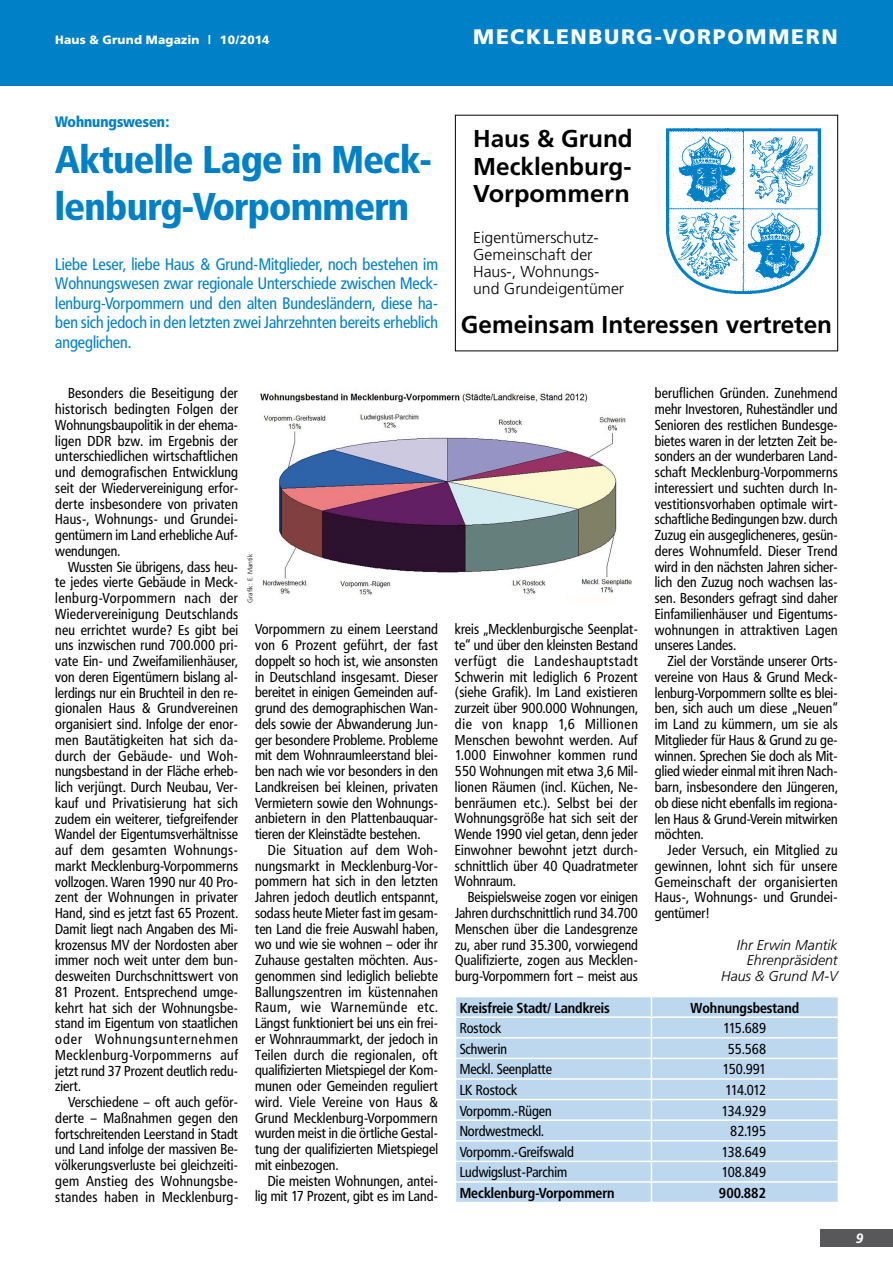
<style>
.page{position:relative;width:893px;height:1263px;background:#fff}
.page>*{position:absolute;margin:0;border:0;box-sizing:border-box;transform-origin:0 0}
.t1{font:900 38.25px/46.5px "Frutiger Condensed BQ";color:#0081c7}
.t2{font:700 24.3px/27.6px "Frutiger";color:#000;text-align:justify}
.t3{font:900 21px "Frutiger";letter-spacing:.08em;color:#fff}
.t4{font:16.5px/19.5px "Frutiger Condensed BQ";color:#0081c7;text-align:justify}
.t5{font:300 15.75px/17.1px "Frutiger";color:#000}
.t6{font:900 15px "Frutiger Condensed BQ";color:#0081c7}
.t7{font:14.25px/15.8px "Frutiger Condensed BQ";color:#000;text-align:justify}
.t8{font:700 14.25px "Frutiger Condensed BQ";color:#000}
.t9{font:italic 300 14.25px/15.8px "Frutiger";color:#000;text-align:right}
.t10{font:italic 700 13.5px "Frutiger";color:#fff}
.t11{font:900 12px "Frutiger";letter-spacing:.015em;color:#fff}
.t12{font:300 6.75px "Frutiger";color:#000}
</style>
<div class="page">
<div style="left:821px;top:1229px;width:72px;height:17px;background:#58585a"></div>
<div style="left:0;top:0;width:893px;height:85px;background:#0081c7"></div>
<img style="left:666px;top:129px;width:154px;height:165px">
<div style="left:455px;top:115px;width:383px;height:236px;border:1px solid #000"></div>
<img style="left:259px;top:393px;width:373px;height:203px">
<div style="left:456px;top:997px;width:382px;height:205px;background:#bdd7ee"></div>
<hr style="left:455px;top:1016px;width:196px;height:2px;background:#fff">
<hr style="left:651px;top:1016px;width:188px;height:2px;background:#fff">
<hr style="left:455px;top:1037px;width:196px;height:1px;background:#fff">
<hr style="left:651px;top:1037px;width:188px;height:1px;background:#fff">
<hr style="left:455px;top:1058px;width:196px;height:1px;background:#fff">
<hr style="left:651px;top:1058px;width:188px;height:1px;background:#fff">
<hr style="left:455px;top:1078px;width:196px;height:2px;background:#fff">
<hr style="left:651px;top:1078px;width:188px;height:2px;background:#fff">
<hr style="left:455px;top:1099px;width:196px;height:1px;background:#fff">
<hr style="left:651px;top:1099px;width:188px;height:1px;background:#fff">
<hr style="left:455px;top:1119px;width:196px;height:2px;background:#fff">
<hr style="left:651px;top:1119px;width:188px;height:2px;background:#fff">
<hr style="left:455px;top:1140px;width:196px;height:1px;background:#fff">
<hr style="left:651px;top:1140px;width:188px;height:1px;background:#fff">
<hr style="left:455px;top:1160px;width:196px;height:2px;background:#fff">
<hr style="left:651px;top:1160px;width:188px;height:2px;background:#fff">
<hr style="left:455px;top:1181px;width:196px;height:2px;background:#fff">
<hr style="left:651px;top:1181px;width:188px;height:2px;background:#fff">
<svg style="left:651px;top:997px;width:1px;height:205px"></svg>
<p class="t11" style="left:55px;top:33px;width:216px">Haus &amp; Grund Magazin | 10/2014</p>
<h3 class="t3" style="left:473px;top:24px;width:366px">MECKLENBURG-VORPOMMERN</h3>
<p class="t6" style="left:55px;top:112px;width:116px">Wohnungswesen:</p>
<h1 class="t1" style="left:55px;top:136px;width:378px">Aktuelle Lage in Meck&shy;lenburg-Vorpommern</h1>
<p class="t4" style="left:55px;top:254px;width:384px">Liebe Leser, liebe Haus &amp; Grund-Mitglieder, noch bestehen im Wohnungswesen zwar regionale Unterschiede zwischen Meck&shy;lenburg-Vorpommern und den alten Bundesländern, diese ha&shy;ben sich jedoch in den letzten zwei Jahrzehnten bereits erheblich angeglichen.</p>
<p class="t7" style="left:55px;top:385px;width:184px;text-indent:13px">Besonders die Beseitigung der historisch bedingten Folgen der Wohnungsbaupolitik in der ehema&shy;ligen DDR bzw. im Ergebnis der unterschiedlichen wirtschaftlichen und demografischen Entwicklung seit der Wiedervereinigung erfor&shy;derte insbesondere von privaten Haus-, Wohnungs- und Grundei&shy;gentümern im Land erhebliche Auf&shy;wendungen.</p>
<p class="t7" style="left:55px;top:559px;width:184px;text-indent:13px">Wussten Sie übrigens, dass heu&shy;te jedes vierte Gebäude in Meck&shy;lenburg-Vorpommern nach der Wiedervereinigung Deutschlands neu errichtet wurde? Es gibt bei uns inzwischen rund 700.000 pri&shy;vate Ein- und Zweifamilienhäuser, von deren Eigentümern bislang al&shy;lerdings nur ein Bruchteil in den re&shy;gionalen Haus &amp; Grundvereinen organisiert sind. Infolge der enor&shy;men Bautätigkeiten hat sich da&shy;durch der Gebäude- und Woh&shy;nungsbestand in der Fläche erheb&shy;lich verjüngt. Durch Neubau, Ver&shy;kauf und Privatisierung hat sich zudem ein weiterer, tiefgreifender Wandel der Eigentumsverhältnisse auf dem gesamten Wohnungs&shy;markt Mecklenburg-Vorpommerns vollzogen. Waren 1990 nur 40 Pro&shy;zent der Wohnungen in privater Hand, sind es jetzt fast 65 Prozent.<br>Damit liegt nach Angaben des Mi&shy;krozensus MV der Nordosten aber immer noch weit unter dem bun&shy;desweiten Durchschnittswert von 81 Prozent. Entsprechend umge&shy;kehrt hat sich der Wohnungsbe&shy;stand im Eigentum von staatlichen oder Wohnungsunternehmen Mecklenburg-Vorpommerns auf jetzt rund 37 Prozent deutlich redu&shy;ziert.</p>
<p class="t7" style="left:55px;top:1094px;width:184px;text-indent:13px">Verschiedene – oft auch geför&shy;derte – Maßnahmen gegen den fortschreitenden Leerstand in Stadt und Land infolge der massiven Be&shy;völkerungsverluste bei gleichzeiti&shy;gem Anstieg des Wohnungsbe&shy;standes haben in Mecklenburg-</p>
<p class="t12" style="left:246px;top:603px;width:50px;rotate:-90deg">Grafik: E. Mantik</p>
<p class="t7" style="left:255px;top:621px;width:184px">Vorpommern zu einem Leerstand von 6 Prozent geführt, der fast doppelt so hoch ist, wie ansonsten in Deutschland insgesamt. Dieser bereitet in einigen Gemeinden auf&shy;grund des demographischen Wan&shy;dels sowie der Abwanderung Jun&shy;ger besondere Probleme. Probleme mit dem Wohnraumleerstand blei&shy;ben nach wie vor besonders in den Landkreisen bei kleinen, privaten Vermietern sowie den Wohnungs&shy;anbietern in den Plattenbauquar&shy;tieren der Kleinstädte bestehen.</p>
<p class="t7" style="left:255px;top:842px;width:185px;text-indent:13px">Die Situation auf dem Woh&shy;nungsmarkt in Mecklenburg-Vor&shy;pommern hat sich in den letzten Jahren jedoch deutlich entspannt, sodass heute Mieter fast im gesam&shy;ten Land die freie Auswahl haben, wo und wie sie wohnen – oder ihr Zuhause gestalten möchten. Aus&shy;genommen sind lediglich beliebte Ballungszentren im küstennahen Raum, wie Warnemünde etc.<br>Längst funktioniert bei uns ein frei&shy;er Wohnraummarkt, der jedoch in Teilen durch die regionalen, oft qualifizierten Mietspiegel der Kom&shy;munen oder Gemeinden reguliert wird. Viele Vereine von Haus &amp; Grund Mecklenburg-Vorpommern wurden meist in die örtliche Gestal&shy;tung der qualifizierten Mietspiegel mit einbezogen.</p>
<p class="t7" style="left:255px;top:1173px;width:184px;text-align:right">Die meisten Wohnungen, antei&shy;lig mit 17 Prozent, gibt es im Land-</p>
<h2 class="t2" style="left:473px;top:125px;width:161px">Haus &amp; Grund Mecklenburg-Vorpommern</h2>
<p class="t5" style="left:473px;top:228px;width:152px">Eigentümerschutz-<br>Gemeinschaft der<br>Haus-, Wohnungs&shy;und Grundeigentümer</p>
<h2 class="t2" style="left:461px;top:311px;width:373px">Gemeinsam Interessen vertreten</h2>
<p class="t7" style="left:455px;top:621px;width:184px">kreis „Mecklenburgische Seenplat&shy;te“ und über den kleinsten Bestand verfügt die Landeshauptstadt Schwerin mit lediglich 6 Prozent (siehe Grafik). Im Land existieren zurzeit über 900.000 Wohnungen, die von knapp 1,6 Millionen Menschen bewohnt werden. Auf 1.000 Einwohner kommen rund 550 Wohnungen mit etwa 3,6 Mil&shy;lionen Räumen (incl. Küchen, Ne&shy;benräumen etc.). Selbst bei der Wohnungsgröße hat sich seit der Wende 1990 viel getan, denn jeder Einwohner bewohnt jetzt durch&shy;schnittlich über 40 Quadratmeter Wohnraum.</p>
<p class="t7" style="left:455px;top:889px;width:184px;text-indent:13px">Beispielsweise zogen vor einigen Jahren durchschnittlich rund 34.700<br>Menschen über die Landesgrenze zu, aber rund 35.300, vorwiegend Qualifizierte, zogen aus Mecklen&shy;burg-Vorpommern fort – meist aus</p>
<p class="t7" style="left:655px;top:385px;width:184px">beruflichen Gründen. Zunehmend mehr Investoren, Ruheständler und Senioren des restlichen Bundesge&shy;bietes waren in der letzten Zeit be&shy;sonders an der wunderbaren Land&shy;schaft Mecklenburg-Vorpommerns interessiert und suchten durch In&shy;vestitionsvorhaben optimale wirt&shy;schaftliche Bedingungen bzw. durch Zuzug ein ausgeglicheneres, gesün&shy;deres Wohnumfeld. Dieser Trend wird in den nächsten Jahren sicher&shy;lich den Zuzug noch wachsen las&shy;sen. Besonders gefragt sind daher Einfamilienhäuser und Eigentums&shy;wohnungen in attraktiven Lagen unseres Landes.</p>
<p class="t7" style="left:655px;top:653px;width:184px;text-indent:13px">Ziel der Vorstände unserer Orts&shy;vereine von Haus &amp; Grund Meck&shy;lenburg-Vorpommern sollte es blei&shy;ben, sich auch um diese „Neuen“ im Land zu kümmern, um sie als Mitglieder für Haus &amp; Grund zu ge&shy;winnen. Sprechen Sie doch als Mit&shy;glied wieder einmal mit ihren Nach&shy;barn, insbesondere den Jüngeren, ob diese nicht ebenfalls im regiona&shy;len Haus &amp; Grund-Verein mitwirken möchten.</p>
<p class="t7" style="left:655px;top:842px;width:184px;text-indent:13px">Jeder Versuch, ein Mitglied zu gewinnen, lohnt sich für unsere Gemeinschaft der organisierten Haus-, Wohnungs- und Grundei&shy;gentümer!</p>
<p class="t9" style="left:721px;top:937px;width:118px">Ihr Erwin Mantik<br>Ehrenpräsident<br>Haus &amp; Grund M-V</p>
<p class="t8" style="left:460px;top:998px;width:152px">Kreisfreie Stadt/ Landkreis</p>
<p class="t8" style="left:691px;top:998px;width:110px">Wohnungsbestand</p>
<p class="t7" style="left:460px;top:1020px;width:43px">Rostock</p>
<p class="t7" style="left:723px;top:1020px;width:45px">115.689</p>
<p class="t7" style="left:460px;top:1041px;width:49px">Schwerin</p>
<p class="t7" style="left:728px;top:1041px;width:40px">55.568</p>
<p class="t7" style="left:460px;top:1061px;width:94px">Meckl. Seenplatte</p>
<p class="t7" style="left:722px;top:1061px;width:45px">150.991</p>
<p class="t7" style="left:460px;top:1082px;width:59px">LK Rostock</p>
<p class="t7" style="left:725px;top:1082px;width:42px">114.012</p>
<p class="t7" style="left:460px;top:1102px;width:93px">Vorpomm.-Rügen</p>
<p class="t7" style="left:722px;top:1102px;width:46px">134.929</p>
<p class="t7" style="left:460px;top:1123px;width:86px">Nordwestmeckl.</p>
<p class="t7" style="left:730px;top:1123px;width:37px">82.195</p>
<p class="t7" style="left:460px;top:1144px;width:116px">Vorpomm.-Greifswald</p>
<p class="t7" style="left:722px;top:1144px;width:46px">138.649</p>
<p class="t7" style="left:460px;top:1164px;width:109px">Ludwigslust-Parchim</p>
<p class="t7" style="left:722px;top:1164px;width:46px">108.849</p>
<p class="t8" style="left:460px;top:1184px;width:156px">Mecklenburg-Vorpommern</p>
<p class="t8" style="left:719px;top:1184px;width:49px">900.882</p>
<p class="t10" style="left:856px;top:1230px;width:9px">9</p>
</div>
